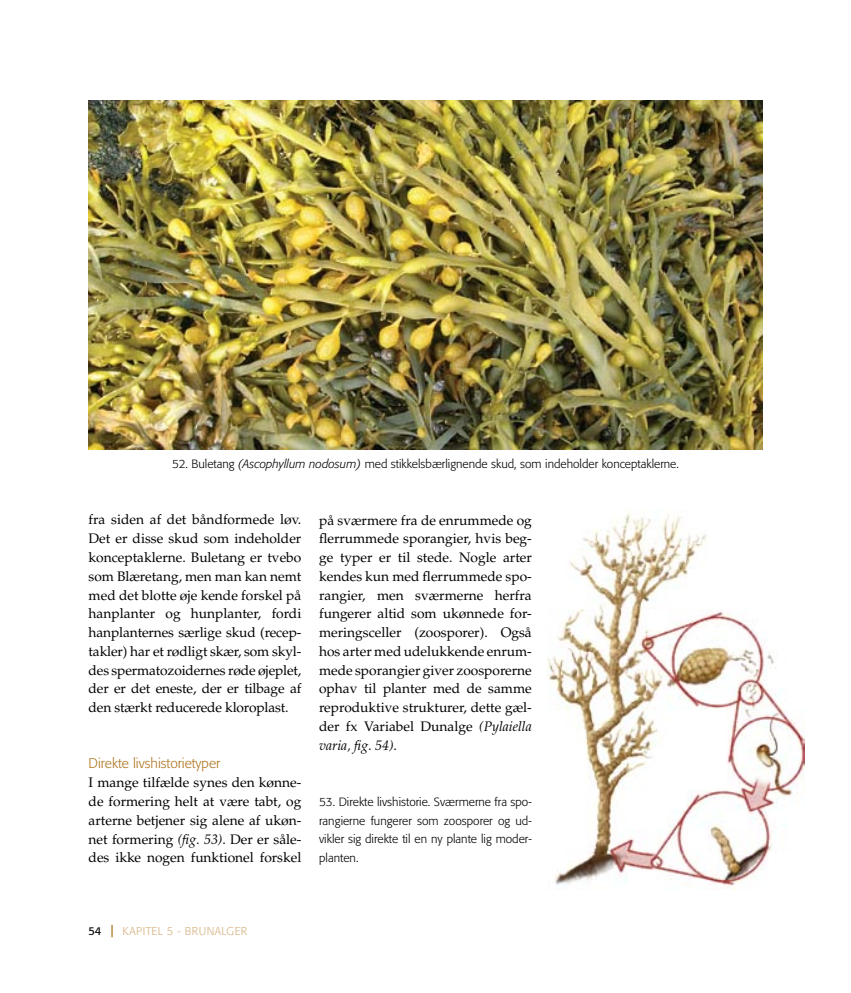
<style>
.page{position:relative;width:851px;height:993px;background:#fff}
.page>*{position:absolute;margin:0;border:0;box-sizing:border-box;transform-origin:0 0}
.t1{font:13.75px/18.8px "Palatino";color:#000;text-align:justify}
.t2{font:300 13.75px "Formata";color:#af7521}
.t3{font:300 11.88px/18.8px "Formata";color:#000;text-align:justify}
.t4{font:300 11.25px "Formata";letter-spacing:.03em;color:#d6b180}
.t5{font:11.25px "Formata";color:#000}
.s1{font-style:italic}
</style>
<div class="page">
<svg style="left:111px;top:924px;width:2px;height:12px"></svg>
<img style="left:89px;top:101px;width:673px;height:348px">
<img style="left:547px;top:512px;width:257px;height:377px">
<p class="t3" style="left:172px;top:454px;width:508px">52. Buletang <span class="s1">(Ascophyllum nodosum)</span> med stikkelsbærlignende skud, som indeholder konceptaklerne.</p>
<p class="t1" style="left:89px;top:510px;width:214px">fra siden af det båndformede løv.<br>Det er disse skud som indeholder konceptaklerne. Buletang er tvebo som Blæretang, men man kan nemt med det blotte øje kende forskel på hanplanter og hunplanter, fordi hanplanternes særlige skud (recep&shy;takler) har et rødligt skær, som skyl&shy;des spermatozoidernes røde øjeplet, der er det eneste, der er tilbage af den stærkt reducerede kloroplast.</p>
<p class="t2" style="left:89px;top:755px;width:133px">Direkte livshistorietyper</p>
<p class="t1" style="left:89px;top:773px;width:214px">I mange tilfælde synes den kønne&shy;de formering helt at være tabt, og arterne betjener sig alene af ukøn&shy;net formering <span class="s1">(fig. 53)</span>. Der er såle&shy;des ikke nogen funktionel forskel</p>
<p class="t1" style="left:319px;top:510px;width:214px">på sværmere fra de enrummede og flerrummede sporangier, hvis beg&shy;ge typer er til stede. Nogle arter kendes kun med flerrummede spo&shy;rangier, men sværmerne herfra fungerer altid som ukønnede for&shy;meringsceller (zoosporer). Også hos arter med udelukkende enrum&shy;mede sporangier giver zoosporerne ophav til planter med de samme reproduktive strukturer, dette gæl&shy;der fx Variabel Dunalge <span class="s1">(Pylaiella varia, fig. 54)</span>.</p>
<p class="t3" style="left:319px;top:792px;width:214px">53. Direkte livshistorie. Sværmerne fra spo&shy;rangierne fungerer som zoosporer og ud&shy;vikler sig direkte til en ny plante lig moder&shy;planten.</p>
<p class="t5" style="left:89px;top:923px;width:14px">54</p>
<p class="t4" style="left:122px;top:923px;width:71px">Kapitel 5 - brunalg</p>
<p class="t4" style="left:235px;top:923px;width:11px">er</p>
</div>
